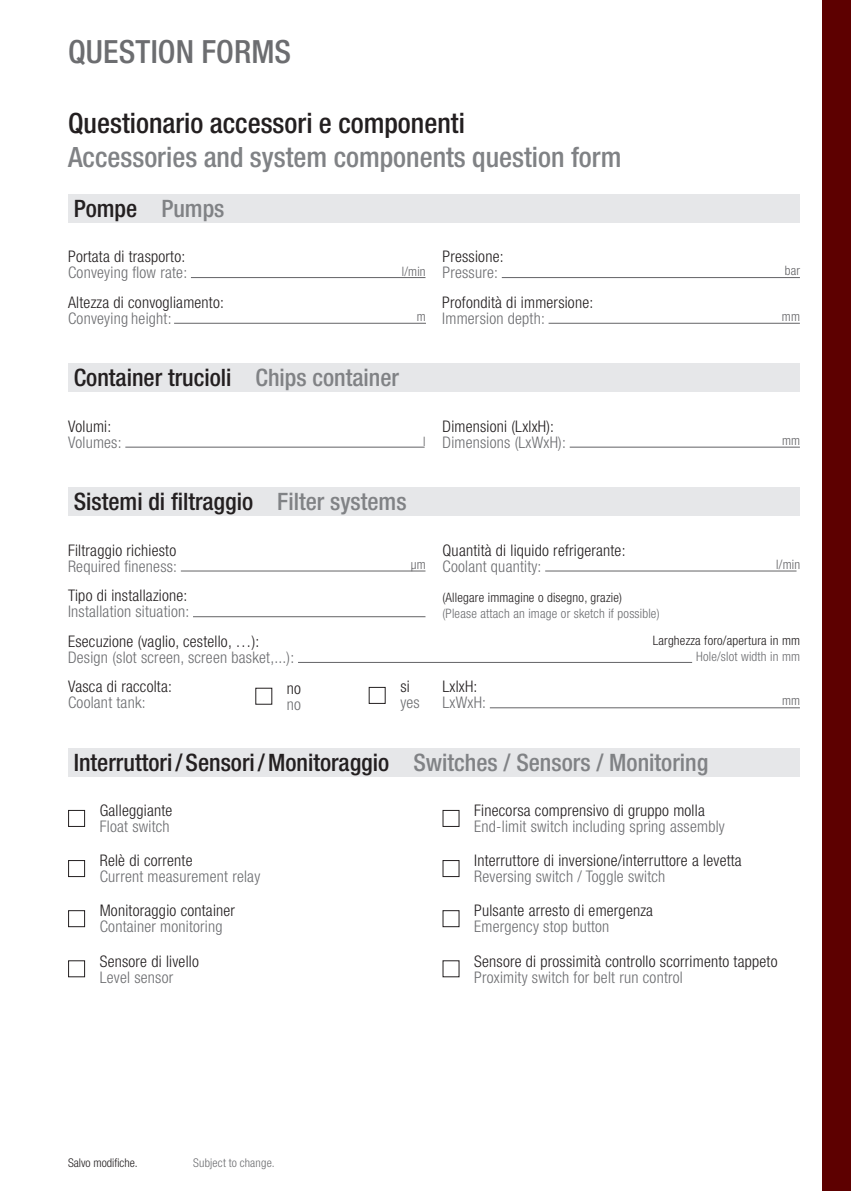
<style>
.page{position:relative;width:851px;height:1191px;background:#fff}
.page>*{position:absolute;margin:0;border:0;box-sizing:border-box;transform-origin:0 0}
.t1{font:500 condensed 32px "Helvetica Neue LT Pro";color:#6c6d70}
.t2{font:500 condensed 28px "Helvetica Neue LT Pro";color:#808285}
.t3{font:500 condensed 28px "Helvetica Neue LT Pro";color:#231f20}
.t4{font:500 condensed 24px "Helvetica Neue LT Pro";color:#231f20}
.t5{font:300 condensed 16px "Helvetica Neue LT Pro";letter-spacing:.015em;color:#231f20}
.t6{font:300 condensed 16px "Helvetica Neue LT Pro";letter-spacing:.015em;color:#6c6d70}
.t7{font:300 condensed 13px "Helvetica Neue LT Pro";letter-spacing:.015em;color:#231f20}
.t8{font:300 condensed 13px "Helvetica Neue LT Pro";letter-spacing:.015em;color:#6c6d70}
.t9{font:300 condensed 13px "Helvetica Neue LT Pro";letter-spacing:.015em;color:#636366}
.t10{font:300 condensed 12px "Helvetica Neue LT Pro";letter-spacing:.015em;color:#6c6d70}
.t11{font:300 condensed 12px "Helvetica Neue LT Pro";color:#231f20}
.s1{color:#808285}
</style>
<div class="page">
<div style="left:368px;top:687px;width:17px;height:17px;border:1px solid #231f20"></div>
<hr style="left:191px;top:277px;width:234px;height:1px;background:#636366">
<div style="left:68px;top:194px;width:731px;height:28px;background:#e6e7e9"></div>
<hr style="left:501px;top:277px;width:298px;height:1px;background:#636366">
<hr style="left:174px;top:323px;width:252px;height:1px;background:#636366">
<hr style="left:548px;top:323px;width:251px;height:1px;background:#636366">
<hr style="left:125px;top:446px;width:299px;height:1px;background:#636366">
<div style="left:68px;top:363px;width:731px;height:29px;background:#e6e7e9"></div>
<hr style="left:569px;top:446px;width:230px;height:1px;background:#636366">
<hr style="left:181px;top:570px;width:244px;height:1px;background:#636366">
<hr style="left:193px;top:616px;width:232px;height:1px;background:#636366">
<hr style="left:298px;top:662px;width:394px;height:1px;background:#636366">
<div style="left:68px;top:487px;width:731px;height:29px;background:#e6e7e9"></div>
<div style="left:68px;top:748px;width:731px;height:28px;background:#e6e7e9"></div>
<hr style="left:545px;top:570px;width:251px;height:1px;background:#636366">
<hr style="left:489px;top:707px;width:310px;height:1px;background:#636366">
<div style="left:68px;top:810px;width:17px;height:17px;border:1px solid #231f20"></div>
<div style="left:442px;top:810px;width:17px;height:17px;border:1px solid #231f20"></div>
<div style="left:68px;top:860px;width:17px;height:17px;border:1px solid #231f20"></div>
<div style="left:68px;top:910px;width:17px;height:17px;border:1px solid #231f20"></div>
<div style="left:68px;top:960px;width:17px;height:17px;border:1px solid #231f20"></div>
<div style="left:442px;top:860px;width:17px;height:17px;border:1px solid #231f20"></div>
<div style="left:442px;top:910px;width:17px;height:17px;border:1px solid #231f20"></div>
<div style="left:822px;top:0;width:28px;height:1191px;background:#5d0000"></div>
<h1 class="t1" style="left:68px;top:32px;width:224px">QUESTION FORMS</h1>
<h2 class="t3" style="left:68px;top:107px;width:398px">Questionario accessori e componenti</h2>
<h2 class="t2" style="left:68px;top:141px;width:555px">Accessories and system components question form</h2>
<h3 class="t4" style="left:74px;top:194px;width:152px">Pompe <span class="s1">Pumps</span></h3>
<p class="t5" style="left:68px;top:247px;width:119px">Portata di trasporto:</p>
<p class="t6" style="left:68px;top:263px;width:121px">Conveying flow rate:</p>
<p class="t9" style="left:402px;top:264px;width:25px">l/min</p>
<p class="t5" style="left:68px;top:293px;width:157px">Altezza di convogliamento:</p>
<p class="t6" style="left:68px;top:309px;width:105px">Conveying height:</p>
<p class="t9" style="left:416px;top:309px;width:10px">m</p>
<h3 class="t4" style="left:74px;top:363px;width:327px">Container trucioli <span class="s1">Chips container</span></h3>
<p class="t5" style="left:68px;top:416px;width:45px">Volumi:</p>
<p class="t6" style="left:68px;top:432px;width:55px">Volumes:</p>
<h3 class="t4" style="left:74px;top:487px;width:334px">Sistemi di filtraggio <span class="s1">Filter systems</span></h3>
<p class="t9" style="left:423px;top:433px;width:4px">l</p>
<p class="t5" style="left:68px;top:540px;width:110px">Filtraggio richiesto</p>
<p class="t6" style="left:68px;top:556px;width:110px">Required fineness:</p>
<p class="t5" style="left:68px;top:586px;width:121px">Tipo di installazione:</p>
<p class="t6" style="left:68px;top:602px;width:123px">Installation situation:</p>
<p class="t5" style="left:68px;top:632px;width:193px">Esecuzione (vaglio, cestello, …):</p>
<p class="t6" style="left:68px;top:648px;width:228px">Design (slot screen, screen basket,...):</p>
<p class="t5" style="left:68px;top:677px;width:105px">Vasca di raccolta:</p>
<p class="t6" style="left:68px;top:693px;width:79px">Coolant tank:</p>
<p class="t5" style="left:287px;top:679px;width:16px">no</p>
<p class="t6" style="left:287px;top:695px;width:16px">no</p>
<p class="t9" style="left:411px;top:556px;width:16px">μm</p>
<p class="t5" style="left:400px;top:677px;width:11px">si</p>
<p class="t6" style="left:400px;top:693px;width:21px">yes</p>
<p class="t5" style="left:442px;top:247px;width:63px">Pressione:</p>
<p class="t6" style="left:442px;top:263px;width:57px">Pressure:</p>
<p class="t9" style="left:784px;top:263px;width:17px">bar</p>
<p class="t5" style="left:442px;top:293px;width:152px">Profondità di immersione:</p>
<p class="t6" style="left:442px;top:309px;width:104px">Immersion depth:</p>
<p class="t9" style="left:781px;top:309px;width:20px">mm</p>
<p class="t5" style="left:442px;top:416px;width:113px">Dimensioni (LxlxH):</p>
<p class="t6" style="left:442px;top:432px;width:125px">Dimensions (LxWxH):</p>
<p class="t9" style="left:782px;top:432px;width:20px">mm</p>
<p class="t5" style="left:442px;top:540px;width:184px">Quantità di liquido refrigerante:</p>
<p class="t6" style="left:442px;top:556px;width:100px">Coolant quantity:</p>
<p class="t9" style="left:776px;top:556px;width:25px">l/min</p>
<p class="t7" style="left:442px;top:589px;width:181px">(Allegare immagine o disegno, grazie)</p>
<p class="t8" style="left:442px;top:605px;width:218px">(Please attach an image or sketch if possible)</p>
<p class="t7" style="left:652px;top:633px;width:149px">Larghezza foro/apertura in mm</p>
<p class="t8" style="left:696px;top:649px;width:105px">Hole/slot width in mm</p>
<p class="t5" style="left:442px;top:677px;width:36px">LxlxH:</p>
<p class="t6" style="left:442px;top:693px;width:45px">LxWxH:</p>
<p class="t9" style="left:782px;top:693px;width:20px">mm</p>
<h3 class="t4" style="left:74px;top:747px;width:636px">Interruttori/Sensori/Monitoraggio <span class="s1">Switches / Sensors / Monitoring</span></h3>
<p class="t5" style="left:100px;top:801px;width:74px">Galleggiante</p>
<p class="t6" style="left:100px;top:817px;width:71px">Float switch</p>
<p class="t5" style="left:100px;top:851px;width:94px">Relè di corrente</p>
<p class="t6" style="left:100px;top:867px;width:162px">Current measurement relay</p>
<p class="t5" style="left:100px;top:901px;width:137px">Monitoraggio container</p>
<p class="t6" style="left:100px;top:917px;width:124px">Container monitoring</p>
<p class="t5" style="left:100px;top:951px;width:101px">Sensore di livello</p>
<p class="t6" style="left:100px;top:967px;width:75px">Level sensor</p>
<p class="t11" style="left:68px;top:1155px;width:71px">Salvo modifiche.</p>
<p class="t10" style="left:193px;top:1155px;width:83px">Subject to change.</p>
<p class="t5" style="left:474px;top:801px;width:232px">Finecorsa comprensivo di gruppo molla</p>
<p class="t6" style="left:474px;top:817px;width:252px">End-limit switch including spring assembly</p>
<p class="t5" style="left:474px;top:851px;width:269px">Interruttore di inversione/interruttore a levetta</p>
<p class="t6" style="left:474px;top:867px;width:193px">Reversing switch / Toggle switch</p>
<p class="t5" style="left:474px;top:901px;width:180px">Pulsante arresto di emergenza</p>
<p class="t6" style="left:474px;top:917px;width:137px">Emergency stop button</p>
<p class="t5" style="left:474px;top:951px;width:305px">Sensore di prossimità controllo scorrimento tappeto</p>
<p class="t6" style="left:474px;top:967px;width:210px">Proximity switch for belt run control</p>
</div>
